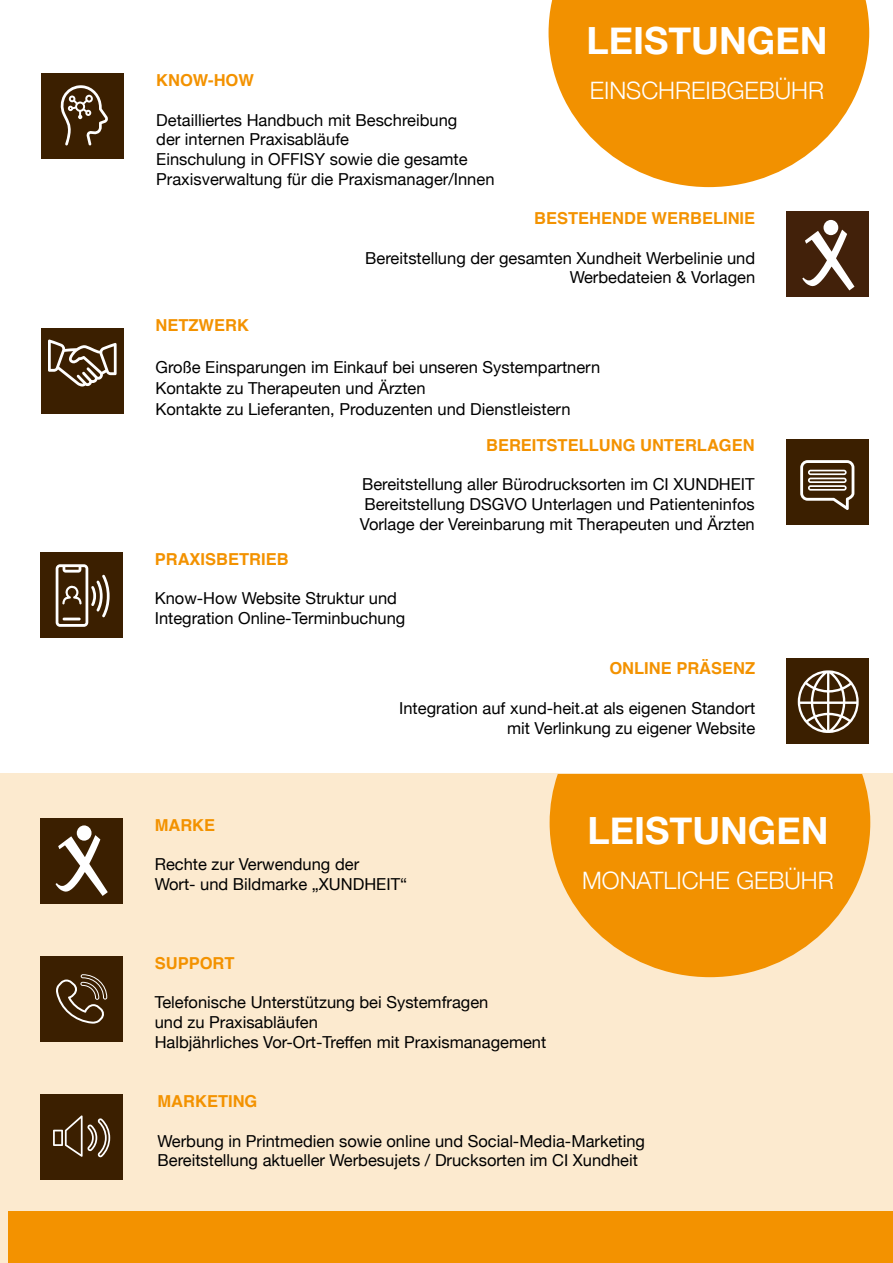
<style>
.page{position:relative;width:893px;height:1263px;background:#fff}
.page>*{position:absolute;margin:0;border:0;box-sizing:border-box;transform-origin:0 0}
.t1{font:700 37.5px "Helvetica Neue";color:#fff}
.t2{font:300 24px "Helvetica Neue";color:#fff}
.t3{font:16.5px/19.8px "Helvetica Neue";color:#000}
.t4{font:700 16.5px "Helvetica";color:#f39200}
</style>
<div class="page">
<div style="left:0;top:774px;width:893px;height:489px;background:#fceacf"></div>
<div style="left:9px;top:1212px;width:884px;height:51px;background:#f39200"></div>
<div style="left:41px;top:329px;width:83px;height:85px;background:#3b1f00"></div>
<svg style="left:48px;top:339px;width:69px;height:47px"></svg>
<div style="left:41px;top:74px;width:83px;height:85px;background:#3b1f00"></div>
<svg style="left:60px;top:85px;width:48px;height:61px"></svg>
<div style="left:786px;top:212px;width:83px;height:85px;background:#42210a"></div>
<svg style="left:802px;top:230px;width:52px;height:60px"></svg>
<div style="left:823px;top:220px;width:15px;height:15px;background:#fff;border-radius:50%"></div>
<div style="left:786px;top:440px;width:83px;height:85px;background:#3b1f00"></div>
<svg style="left:800px;top:460px;width:54px;height:50px"></svg>
<div style="left:786px;top:659px;width:83px;height:85px;background:#3b1f00"></div>
<svg style="left:798px;top:670px;width:61px;height:63px"></svg>
<div style="left:40px;top:552px;width:83px;height:85px;background:#3b1f00"></div>
<svg style="left:56px;top:564px;width:54px;height:63px"></svg>
<svg style="left:549px;top:0;width:320px;height:187px;fill:#f29100"></svg>
<svg style="left:550px;top:774px;width:320px;height:203px;fill:#f29100"></svg>
<div style="left:40px;top:956px;width:83px;height:85px;background:#3b1f00"></div>
<svg style="left:56px;top:974px;width:51px;height:49px"></svg>
<div style="left:40px;top:818px;width:83px;height:85px;background:#3b1f00"></div>
<svg style="left:56px;top:835px;width:52px;height:61px"></svg>
<div style="left:77px;top:825px;width:15px;height:16px;background:#fff;border-radius:50%"></div>
<div style="left:40px;top:1094px;width:83px;height:85px;background:#3b1f00"></div>
<svg style="left:53px;top:1115px;width:57px;height:42px"></svg>
<p class="t4" style="left:156px;top:67px;width:99px">KNOW-HOW</p>
<p class="t3" style="left:156px;top:111px;width:340px">Detailliertes Handbuch mit Beschreibung<br>der internen Praxisabläufe<br>Einschulung in OFFISY sowie die gesamte Praxisverwaltung für die Praxismanager/Innen</p>
<h1 class="t1" style="left:586px;top:11px;width:242px">LEISTUNGEN</h1>
<h2 class="t2" style="left:590px;top:71px;width:236px">EINSCHREIBGEBÜHR</h2>
<p class="t4" style="left:534px;top:205px;width:222px">BESTEHENDE WERBELINIE</p>
<p class="t3" style="left:365px;top:249px;width:391px;text-align:right">Bereitstellung der gesamten Xundheit Werbelinie und<br>Werbedateien &amp; Vorlagen</p>
<p class="t4" style="left:155px;top:311px;width:95px">NETZWERK</p>
<p class="t3" style="left:155px;top:357px;width:446px;line-height:21px">Große Einsparungen im Einkauf bei unseren Systempartnern<br>Kontakte zu Therapeuten und Ärzten<br>Kontakte zu Lieferanten, Produzenten und Dienstleistern</p>
<p class="t4" style="left:486px;top:432px;width:270px">BEREITSTELLUNG UNTERLAGEN</p>
<p class="t3" style="left:360px;top:476px;width:396px;text-align:justify">Bereitstellung aller Bürodrucksorten im CI XUNDHEIT Bereitstellung DSGVO Unterlagen und Patienteninfos Vorlage der Vereinbarung mit Therapeuten und Ärzten</p>
<p class="t4" style="left:155px;top:546px;width:135px">PRAXISBETRIEB</p>
<p class="t3" style="left:155px;top:589px;width:252px">Know-How Website Struktur und<br>Integration Online-Terminbuchung</p>
<p class="t4" style="left:609px;top:655px;width:147px">ONLINE PRÄSENZ</p>
<p class="t3" style="left:399px;top:699px;width:358px;text-align:right">Integration auf xund-heit.at als eigenen Standort mit Verlinkung zu eigener Website</p>
<p class="t4" style="left:155px;top:811px;width:62px">MARKE</p>
<p class="t3" style="left:155px;top:855px;width:254px">Rechte zur Verwendung der<br>Wort- und Bildmarke „XUNDHEIT“</p>
<p class="t4" style="left:155px;top:950px;width:81px">SUPPORT</p>
<p class="t3" style="left:155px;top:993px;width:393px">Telefonische Unterstützung bei Systemfragen<br>und zu Praxisabläufen<br>Halbjährliches Vor-Ort-Treffen mit Praxismanagement</p>
<h1 class="t1" style="left:587px;top:801px;width:242px">LEISTUNGEN</h1>
<h2 class="t2" style="left:582px;top:861px;width:253px">MONATLICHE GEBÜHR</h2>
<p class="t4" style="left:158px;top:1088px;width:101px">MARKETING</p>
<p class="t3" style="left:158px;top:1132px;width:489px">Werbung in Printmedien sowie online und Social-Media-Marketing<br>Bereitstellung aktueller Werbesujets / Drucksorten im CI Xundheit</p>
</div>
